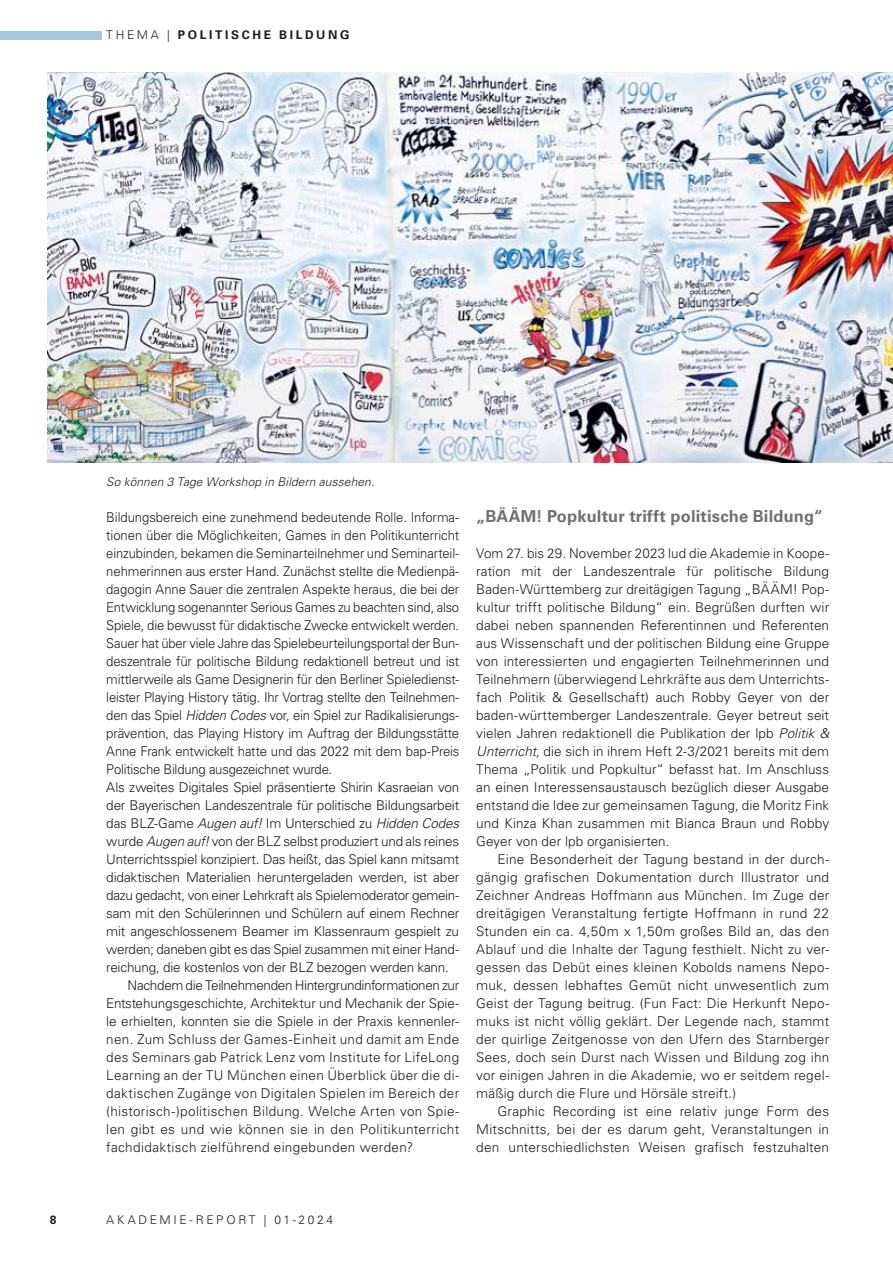
<style>
.page{position:relative;width:893px;height:1263px;background:#fff}
.page>*{position:absolute;margin:0;border:0;box-sizing:border-box;transform-origin:0 0}
.t1{font:700 16.5px "Univers LT Std";letter-spacing:.01em;color:#70706f}
.t2{font:300 13.5px/18px "Univers LT Std";letter-spacing:-.01em;color:#1d1d1b;text-align:justify}
.t3{font:300 13.5px "Univers LT Std";letter-spacing:.025em;color:#1d1d1b}
.t4{font:300 13.5px "Univers LT Std";letter-spacing:-.01em;color:#1d1d1b;scale:.96 1}
.t5{font:italic 300 12px "Univers LT Std";letter-spacing:.01em;color:#1d1d1b}
.t6{font:700 12px "Univers LT Std";letter-spacing:.22em;color:#1d1d1b}
.t7{font:300 12px "Univers LT Std";letter-spacing:.22em;color:#1d1d1b}
.s1{font-weight:300}
.s2{font-style:italic}
</style>
<div class="page">
<img style="left:47px;top:72px;width:846px;height:390px">
<div style="left:0;top:32px;width:102px;height:8px;background:#a0c9d9"></div>
<p class="t6" style="left:106px;top:28px;width:245px"><span class="s1">THEMA |</span> POLITISCHE BILDUNG</p>
<p class="t5" style="left:106px;top:475px;width:270px">So können 3 Tage Workshop in Bildern aussehen.</p>
<p class="t2" style="left:106px;top:508px;width:354px">Bildungsbereich eine zunehmend bedeutende Rolle. Informa-</p>
<p class="t2" style="left:106px;top:526px;width:354px">tionen über die Möglichkeiten, Games in den Politikunterricht</p>
<p class="t4" style="left:106px;top:545px;width:369px">einzubinden, bekamen die Seminarteilnehmer und Seminarteil-</p>
<p class="t2" style="left:106px;top:562px;width:354px">nehmerinnen aus erster Hand. Zunächst stellte die Medienpä-</p>
<p class="t2" style="left:106px;top:580px;width:354px">dagogin Anne Sauer die zentralen Aspekte heraus, die bei der</p>
<p class="t2" style="left:106px;top:598px;width:354px">Entwicklung sogenannter Serious Games zu beachten sind, also</p>
<p class="t2" style="left:106px;top:616px;width:354px">Spiele, die bewusst für didaktische Zwecke entwickelt werden.</p>
<p class="t2" style="left:106px;top:634px;width:354px">Sauer hat über viele Jahre das Spielebeurteilungsportal der Bun-</p>
<p class="t2" style="left:106px;top:652px;width:354px">deszentrale für politische Bildung redaktionell betreut und ist</p>
<p class="t2" style="left:106px;top:670px;width:354px">mittlerweile als Game Designerin für den Berliner Spieledienst-</p>
<p class="t2" style="left:106px;top:688px;width:354px">leister Playing History tätig. Ihr Vortrag stellte den Teilnehmen-</p>
<p class="t2" style="left:106px;top:706px;width:354px">den das Spiel <span class="s2">Hidden Codes</span> vor, ein Spiel zur Radikalisierungs-</p>
<p class="t2" style="left:106px;top:724px;width:354px">prävention, das Playing History im Auftrag der Bildungsstätte</p>
<p class="t2" style="left:106px;top:742px;width:354px">Anne Frank entwickelt hatte und das 2022 mit dem bap-Preis</p>
<p class="t2" style="left:106px;top:760px;width:227px">Politische Bildung ausgezeichnet wurde.</p>
<p class="t2" style="left:106px;top:778px;width:354px">Als zweites Digitales Spiel präsentierte Shirin Kasraeian von</p>
<p class="t2" style="left:106px;top:796px;width:354px">der Bayerischen Landeszentrale für politische Bildungsarbeit</p>
<p class="t2" style="left:106px;top:814px;width:354px">das BLZ-Game <span class="s2">Augen auf!</span> Im Unterschied zu <span class="s2">Hidden Codes</span></p>
<p class="t2" style="left:106px;top:832px;width:354px">wurde <span class="s2">Augen auf!</span> von der BLZ selbst produziert und als reines</p>
<p class="t2" style="left:106px;top:850px;width:354px">Unterrichtsspiel konzipiert. Das heißt, das Spiel kann mitsamt</p>
<p class="t2" style="left:106px;top:868px;width:354px">didaktischen Materialien heruntergeladen werden, ist aber</p>
<p class="t2" style="left:106px;top:886px;width:354px">dazu gedacht, von einer Lehrkraft als Spielemoderator gemein-</p>
<p class="t2" style="left:106px;top:904px;width:354px">sam mit den Schülerinnen und Schülern auf einem Rechner</p>
<p class="t2" style="left:106px;top:922px;width:354px">mit angeschlossenem Beamer im Klassenraum gespielt zu</p>
<p class="t2" style="left:106px;top:940px;width:354px">werden; daneben gibt es das Spiel zusammen mit einer Hand-</p>
<p class="t2" style="left:106px;top:958px;width:344px">reichung, die kostenlos von der BLZ bezogen werden kann.</p>
<p class="t2" style="left:128px;top:976px;width:333px">Nachdem die Teilnehmenden Hintergrundinformationen zur</p>
<p class="t2" style="left:106px;top:994px;width:354px">Entstehungsgeschichte, Architektur und Mechanik der Spie-</p>
<p class="t2" style="left:106px;top:1012px;width:354px">le erhielten, konnten sie die Spiele in der Praxis kennenler-</p>
<p class="t3" style="left:106px;top:1031px;width:354px">nen. Zum Schluss der Games-Einheit und damit am Ende</p>
<p class="t3" style="left:106px;top:1049px;width:354px">des Seminars gab Patrick Lenz vom Institute for LifeLong</p>
<p class="t3" style="left:106px;top:1067px;width:354px">Learning an der TU München einen Überblick über die di-</p>
<p class="t3" style="left:106px;top:1085px;width:354px">daktischen Zugänge von Digitalen Spielen im Bereich der</p>
<p class="t3" style="left:106px;top:1103px;width:354px">(historisch-)politischen Bildung. Welche Arten von Spie-</p>
<p class="t3" style="left:106px;top:1121px;width:354px">len gibt es und wie können sie in den Politikunterricht</p>
<p class="t3" style="left:106px;top:1139px;width:309px">fachdidaktisch zielführend eingebunden werden?</p>
<p class="t1" style="left:476px;top:506px;width:348px">„BÄÄM! Popkultur trifft politische Bildung“</p>
<p class="t2" style="left:476px;top:544px;width:354px">Vom 27. bis 29. November 2023 lud die Akademie in Koope&shy;ration mit der Landeszentrale für politische Bildung Baden-Württemberg zur dreitägigen Tagung „BÄÄM! Pop&shy;kultur trifft politische Bildung“ ein. Begrüßen durften wir dabei neben spannenden Referentinnen und Referenten aus Wissenschaft und der politischen Bildung eine Gruppe von interessierten und engagierten Teilnehmerinnen und Teilnehmern (überwiegend Lehrkräfte aus dem Unterrichts&shy;fach Politik &amp; Gesellschaft) auch Robby Geyer von der baden-württemberger Landeszentrale. Geyer betreut seit vielen Jahren redaktionell die Publikation der lpb <span class="s2">Politik &amp; Unterricht,</span> die sich in ihrem Heft 2-3/2021 bereits mit dem Thema „Politik und Popkultur“ befasst hat. Im Anschluss an einen Interessensaustausch bezüglich dieser Ausgabe entstand die Idee zur gemeinsamen Tagung, die Moritz Fink und Kinza Khan zusammen mit Bianca Braun und Robby Geyer von der lpb organisierten.</p>
<p class="t2" style="left:476px;top:850px;width:354px;text-indent:21px">Eine Besonderheit der Tagung bestand in der durch&shy;gängig grafischen Dokumentation durch Illustrator und Zeichner Andreas Hoffmann aus München. Im Zuge der dreitägigen Veranstaltung fertigte Hoffmann in rund 22<br>Stunden ein ca. 4,50m x 1,50m großes Bild an, das den Ablauf und die Inhalte der Tagung festhielt. Nicht zu ver&shy;gessen das Debüt eines kleinen Kobolds namens Nepo&shy;muk, dessen lebhaftes Gemüt nicht unwesentlich zum Geist der Tagung beitrug. (Fun Fact: Die Herkunft Nepo&shy;muks ist nicht völlig geklärt. Der Legende nach, stammt der quirlige Zeitgenosse von den Ufern des Starnberger Sees, doch sein Durst nach Wissen und Bildung zog ihn vor einigen Jahren in die Akademie, wo er seitdem regel&shy;mäßig durch die Flure und Hörsäle streift.)</p>
<p class="t2" style="left:476px;top:1102px;width:354px;text-indent:21px">Graphic Recording ist eine relativ junge Form des Mitschnitts, bei der es darum geht, Veranstaltungen in den unterschiedlichsten Weisen grafisch festzuhalten</p>
<p class="t6" style="left:50px;top:1213px;width:8px">8</p>
<p class="t7" style="left:106px;top:1213px;width:228px">AKADEMIE-REPORT | 01-2024</p>
</div>
